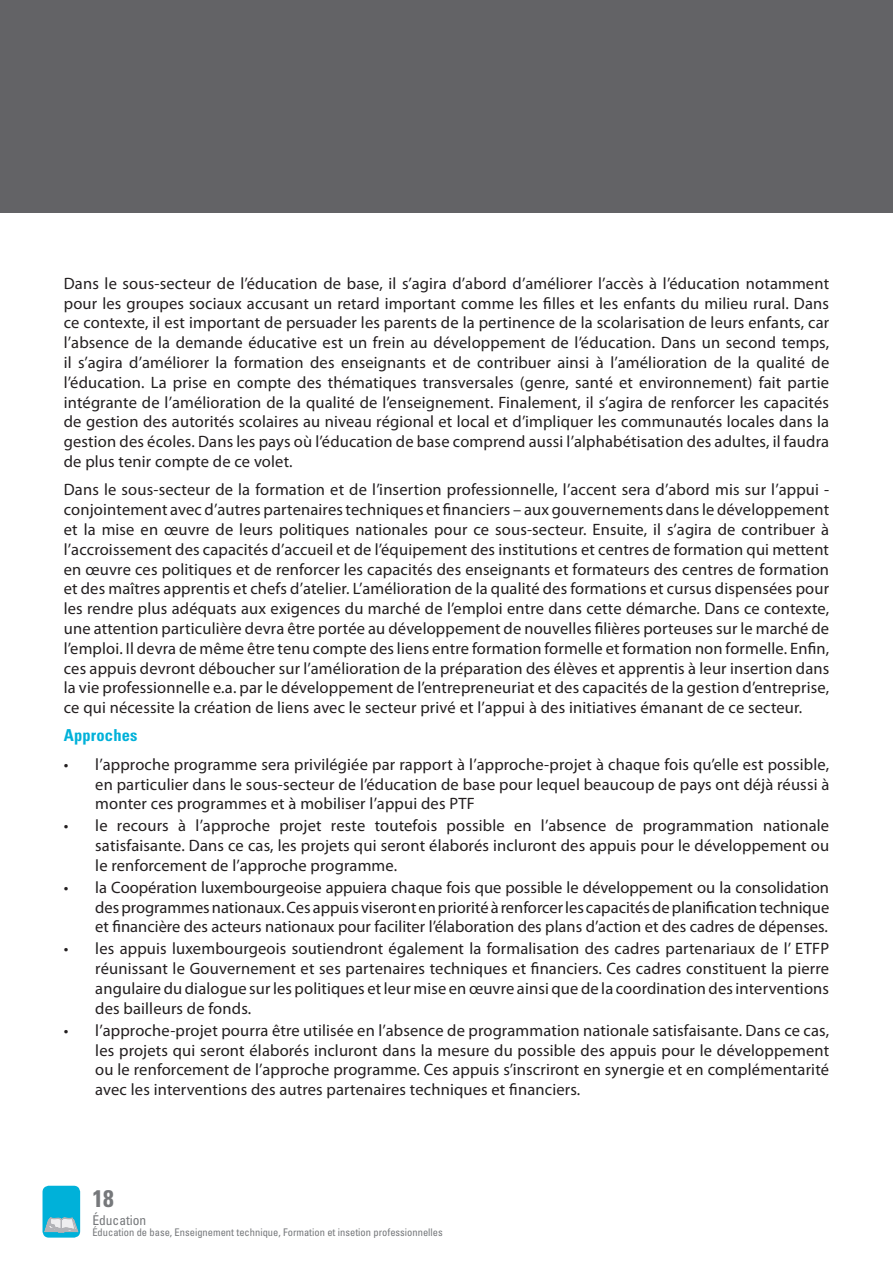
<style>
.page{position:relative;width:893px;height:1263px;background:#fff}
.page>*{position:absolute;margin:0;border:0;box-sizing:border-box;transform-origin:0 0}
.t1{font:700 condensed 24px "Univers";color:#76787b}
.body{font:16.5px/19.8px "Myriad Pro";letter-spacing:.01em;color:#231f20;text-align:justify}
.bullets{font:16.5px/19.8px "Myriad Pro";letter-spacing:.01em;color:#231f20;text-align:justify}
.sous-sous_titre{font:700 condensed 16.5px "Univers";letter-spacing:.01em;color:#00b1d9}
.t2{font:condensed 13.5px "Univers";color:#76787b}
.t3{font:condensed 10.5px "Univers";color:#76787b}
</style>
<div class="page">
<div style="left:0;top:0;width:893px;height:213px;background:#636366"></div>
<div style="left:43px;top:1186px;width:37px;height:51px;background:#00b1d9;border-radius:6px"></div>
<svg style="left:45px;top:1218px;width:33px;height:14px"></svg>
<p class="body" style="left:64px;top:273px;width:767px">Dans le sous-secteur de l’éducation de base, il s’agira d’abord d’améliorer l’accès à l’éducation notamment pour les groupes sociaux accusant un retard important comme les filles et les enfants du milieu rural. Dans ce contexte, il est important de persuader les parents de la pertinence de la scolarisation de leurs enfants, car l’absence de la demande éducative est un frein au développement de l’éducation. Dans un second temps, il s’agira d’améliorer la formation des enseignants et de contribuer ainsi à l’amélioration de la qualité de l’éducation. La prise en compte des thématiques transversales (genre, santé et environnement) fait partie intégrante de l’amélioration de la qualité de l’enseignement. Finalement, il s’agira de renforcer les capacités de gestion des autorités scolaires au niveau régional et local et d’impliquer les communautés locales dans la gestion des écoles. Dans les pays où l’éducation de base comprend aussi l’alphabétisation des adultes, il faudra de plus tenir compte de ce volet.</p>
<p class="body" style="left:64px;top:480px;width:767px">Dans le sous-secteur de la formation et de l’insertion professionnelle, l’accent sera d’abord mis sur l’appui - conjointement avec d’autres partenairestechniques et financiers – aux gouvernements dansle développement et la mise en œuvre de leurs politiques nationales pour ce sous-secteur. Ensuite, il s’agira de contribuer à l’accroissement des capacités d’accueil et de l’équipement des institutions et centres de formation qui mettent en œuvre ces politiques et de renforcer les capacités des enseignants et formateurs des centres de formation et des maîtres apprentis et chefs d’atelier. L’amélioration de la qualité des formations et cursus dispensées pour les rendre plus adéquats aux exigences du marché de l’emploi entre dans cette démarche. Dans ce contexte, une attention particulière devra être portée au développement de nouvelles filières porteuses sur le marché de l’emploi. Il devra de même être tenu compte des liens entre formation formelle et formation non formelle. Enfin, ces appuis devront déboucher sur l’amélioration de la préparation des élèves et apprentis à leur insertion dans la vie professionnelle e.a. par le développement de l’entrepreneuriat et des capacités de la gestion d’entreprise, ce qui nécessite la création de liens avec le secteur privé et l’appui à des initiatives émanant de ce secteur.</p>
<p class="sous-sous_titre" style="left:64px;top:725px;width:75px">Approches</p>
<p class="bullets" style="left:95px;top:754px;width:736px;text-indent:-32px">• l’approche programme sera privilégiée par rapport à l’approche-projet à chaque fois qu’elle est possible, en particulier dans le sous-secteur de l’éducation de base pour lequel beaucoup de pays ont déjà réussi à monter ces programmes et à mobiliser l’appui des PTF</p>
<p class="bullets" style="left:95px;top:815px;width:735px;text-indent:-32px">• le recours à l’approche projet reste toutefois possible en l’absence de programmation nationale satisfaisante. Dans ce cas, les projets qui seront élaborés incluront des appuis pour le développement ou le renforcement de l’approche programme.</p>
<p class="bullets" style="left:95px;top:877px;width:735px;text-indent:-32px">• la Coopération luxembourgeoise appuiera chaque fois que possible le développement ou la consolidation desprogrammesnationaux.Ces appuis viserontenprioritéà renforcerles capacitésdeplanificationtechnique et financière des acteurs nationaux pour faciliter l’élaboration des plans d’action et des cadres de dépenses.</p>
<p class="bullets" style="left:95px;top:939px;width:735px;text-indent:-32px">• les appuis luxembourgeois soutiendront également la formalisation des cadres partenariaux de l’ ETFP réunissant le Gouvernement et ses partenaires techniques et financiers. Ces cadres constituent la pierre angulaire du dialogue surles politiques etleur mise en œuvre ainsi que de la coordination desinterventions des bailleurs de fonds.</p>
<p class="bullets" style="left:95px;top:1020px;width:735px;text-indent:-32px">• l’approche-projet pourra être utilisée en l’absence de programmation nationale satisfaisante. Dans ce cas, les projets qui seront élaborés incluront dans la mesure du possible des appuis pour le développement ou le renforcement de l’approche programme. Ces appuis s’inscriront en synergie et en complémentarité avec les interventions des autres partenaires techniques et financiers.</p>
<h1 class="t1" style="left:92px;top:1183px;width:23px">18</h1>
<p class="t2" style="left:92px;top:1212px;width:55px">Éducation</p>
<p class="t3" style="left:92px;top:1225px;width:352px">Éducation de base, Enseignement technique, Formation et insetion professionnelles</p>
</div>
